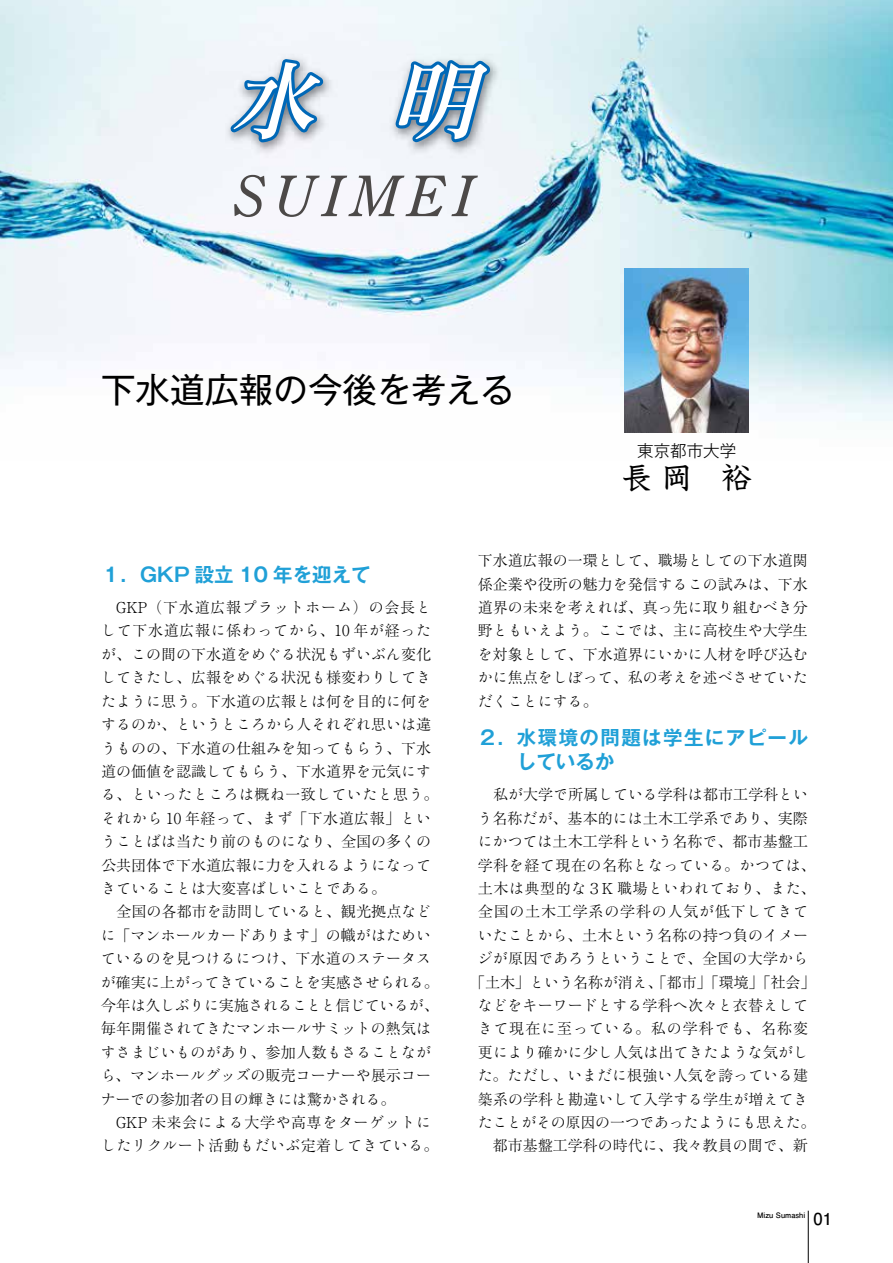
<style>
.page{position:relative;width:893px;height:1263px;background:#fff}
.page>*{position:absolute;margin:0;border:0;box-sizing:border-box;transform-origin:0 0}
.t1{font:italic 87px "Matisse Pro N DB 90 pv RKSJ H";color:#fff}
.t2{font:italic 56.25px "Century Oldstyle";letter-spacing:.145em;color:#4c4948}
.t3{font:34.5px "Gothic MB101 Pr 6 N";color:#000}
.t4{font:500 30px "G Kyoka ICA Pro";color:#000}
.t5{font:700 19.5px/23.4px "Gothic MB101 Pr 6 N De";letter-spacing:.07em;color:#20a0d7}
.t6{font:700 19.5px "Gothic MB101 Pr 6 N De";color:#20a0d7}
.t7{font:300 16.5px "Gothic MB101 Pr 6 N";color:#000}
.t8{font:700 16.5px "Futo Go B101 Pr 6 N";color:#000}
.t9{font:15px/23.4px "Ryumin Std Light KO";color:#000}
.t10{font:300 15px/23.4px "Ryumin Pr 6 N";letter-spacing:.01em;color:#000;text-align:justify}
.t11{font:15px "Ryumin Std Light KO";letter-spacing:.025em;color:#000}
.t12{font:300 15px/23.4px "Ryumin Pr 6 N";letter-spacing:.055em;color:#000}
.t13{font:15px "Ryumin Std Light KO";letter-spacing:-.025em;color:#000}
.t14{font:300 15px "Ryumin Pr 6 N";letter-spacing:.03em;color:#000}
.t15{font:300 15px "Ryumin Pr 6 N";letter-spacing:.04em;color:#000}
.t16{font:700 7.5px "Futo Go B101 Pro";color:#000}
.s1{font-family:"Ryumin Std Light KO";font-weight:400}
.s2{font-family:"Ryumin Pr 6 N";font-weight:300}
</style>
<div class="page">
<img style="left:0;top:0;width:893px;height:433px">
<img style="left:209px;top:46px;width:378px;height:125px">
<svg style="left:234px;top:15px;width:94px;height:152px"></svg>
<svg style="left:391px;top:55px;width:104px;height:92px;background:#70a2c8"></svg>
<hr style="left:808px;top:1211px;width:1px;height:52px;background:#000">
<img style="left:625px;top:268px;width:124px;height:164px">
<h1 class="t1" style="left:228px;top:45px;width:278px">水明</h1>
<h2 class="t2" style="left:234px;top:162px;width:242px">SUIMEI</h2>
<h3 class="t3" style="left:101px;top:362px;width:416px">下水道広報の今後を考える</h3>
<p class="t7" style="left:637px;top:437px;width:100px">東京都市大学</p>
<h3 class="t4" style="left:622px;top:454px;width:131px">長 岡　裕</h3>
<h3 class="t6" style="left:101px;top:558px;width:271px">１．GKP 設立 10 年を迎えて</h3>
<p class="t12" style="left:101px;top:595px;width:331px">　GKP（下水道広報<span class="s1">プラットホーム</span>）<span class="s1">の</span>会長<span class="s1">と</span></p>
<p class="t9" style="left:101px;top:618px;width:332px;text-align:justify">して<span class="s2">下水道広報</span>に<span class="s2">係</span>わってから<span class="s2">、10 年</span>が<span class="s2">経</span>ったが<span class="s2">、</span>この<span class="s2">間</span>の<span class="s2">下水道</span>をめぐる<span class="s2">状況</span>もずいぶん<span class="s2">変化</span>してきたし<span class="s2">、広報</span>をめぐる<span class="s2">状況</span>も<span class="s2">様変</span>わりしてきたように<span class="s2">思</span>う<span class="s2">。下水道</span>の<span class="s2">広報</span>とは<span class="s2">何</span>を<span class="s2">目的</span>に<span class="s2">何</span>をするのか<span class="s2">、</span>というところから<span class="s2">人</span>それぞれ<span class="s2">思</span>いは<span class="s2">違</span>うものの<span class="s2">、下水道</span>の<span class="s2">仕組</span>みを<span class="s2">知</span>ってもらう<span class="s2">、下水</span></p>
<p class="t10" style="left:101px;top:759px;width:332px">道<span class="s1">の</span>価値<span class="s1">を</span>認識<span class="s1">してもらう</span>、下水道界<span class="s1">を</span>元気<span class="s1">にす</span></p>
<p class="t11" style="left:101px;top:784px;width:339px">る<span class="s2">、</span>といったところは<span class="s2">概</span>ね<span class="s2">一致</span>していたと<span class="s2">思</span>う<span class="s2">。</span></p>
<p class="t14" style="left:101px;top:806px;width:331px"><span class="s1">それから</span> 10 年経<span class="s1">って</span>、<span class="s1">まず</span>「下水道広報」<span class="s1">とい</span></p>
<p class="t9" style="left:101px;top:828px;width:331px">うことばは<span class="s2">当</span>たり<span class="s2">前</span>のものになり<span class="s2">、全国</span>の<span class="s2">多</span>くの</p>
<p class="t10" style="left:101px;top:852px;width:331px">公共団体<span class="s1">で</span>下水道広報<span class="s1">に</span>力<span class="s1">を</span>入<span class="s1">れるようになって</span></p>
<p class="t9" style="left:101px;top:875px;width:286px">きていることは<span class="s2">大変喜</span>ばしいことである<span class="s2">。</span></p>
<p class="t10" style="left:101px;top:899px;width:332px">　全国<span class="s1">の</span>各都市<span class="s1">を</span>訪問<span class="s1">していると</span>、観光拠点<span class="s1">など</span></p>
<p class="t9" style="left:101px;top:922px;width:340px">に<span class="s2">「</span>マンホールカードあります<span class="s2">」</span>の<span class="s2">幟</span>がはためいているのを<span class="s2">見</span>つけるにつけ<span class="s2">、下水道</span>のステータスが<span class="s2">確実</span>に<span class="s2">上</span>がってきていることを<span class="s2">実感</span>させられる<span class="s2">。今年</span>は<span class="s2">久</span>しぶりに<span class="s2">実施</span>されることと<span class="s2">信</span>じているが<span class="s2">、毎年開催</span>されてきたマンホールサミットの<span class="s2">熱気</span>はすさまじいものがあり<span class="s2">、参加人数</span>もさることながら<span class="s2">、</span>マンホールグッズの<span class="s2">販売</span>コーナーや<span class="s2">展示</span>コーナーでの<span class="s2">参加者</span>の<span class="s2">目</span>の<span class="s2">輝</span>きには<span class="s2">驚</span>かされる<span class="s2">。</span></p>
<p class="t15" style="left:101px;top:1110px;width:331px">　GKP 未来会<span class="s1">による</span>大学<span class="s1">や</span>高専<span class="s1">をターゲットに</span></p>
<p class="t11" style="left:101px;top:1135px;width:339px">したリクルート<span class="s2">活動</span>もだいぶ<span class="s2">定着</span>してきている<span class="s2">。</span></p>
<p class="t10" style="left:478px;top:548px;width:331px">下水道広報<span class="s1">の</span>一環<span class="s1">として</span>、職場<span class="s1">としての</span>下水道関係企業<span class="s1">や</span>役所<span class="s1">の</span>魅力<span class="s1">を</span>発信<span class="s1">するこの</span>試<span class="s1">みは</span>、下水道界<span class="s1">の</span>未来<span class="s1">を</span>考<span class="s1">えれば</span>、真<span class="s1">っ</span>先<span class="s1">に</span>取<span class="s1">り</span>組<span class="s1">むべき</span>分</p>
<p class="t9" style="left:478px;top:618px;width:331px;text-align:justify"><span class="s2">野</span>ともいえよう<span class="s2">。</span>ここでは<span class="s2">、主</span>に<span class="s2">高校生</span>や<span class="s2">大学生</span>を<span class="s2">対象</span>として<span class="s2">、下水道界</span>にいかに<span class="s2">人材</span>を<span class="s2">呼</span>び<span class="s2">込</span>むかに<span class="s2">焦点</span>をしぼって<span class="s2">、私</span>の<span class="s2">考</span>えを<span class="s2">述</span>べさせていただくことにする<span class="s2">。</span></p>
<h3 class="t5" style="left:517px;top:725px;width:292px;text-indent:-39px">２．水環境の問題は学生にアピールしているか</h3>
<p class="t10" style="left:478px;top:782px;width:332px">　私<span class="s1">が</span>大学<span class="s1">で</span>所属<span class="s1">している</span>学科<span class="s1">は</span>都市工学科<span class="s1">という</span>名称<span class="s1">だが</span>、基本的<span class="s1">には</span>土木工学系<span class="s1">であり</span>、実際<span class="s1">にかつては</span>土木工学科<span class="s1">という</span>名称<span class="s1">で</span>、都市基盤工</p>
<p class="t11" style="left:478px;top:854px;width:339px"><span class="s2">学科</span>を<span class="s2">経</span>て<span class="s2">現在</span>の<span class="s2">名称</span>となっている<span class="s2">。</span>かつては<span class="s2">、</span></p>
<p class="t12" style="left:478px;top:876px;width:339px">土木<span class="s1">は</span>典型的<span class="s1">な</span>３K 職場<span class="s1">といわれており</span>、<span class="s1">また</span>、全国<span class="s1">の</span>土木工学系<span class="s1">の</span>学科<span class="s1">の</span>人気<span class="s1">が</span>低下<span class="s1">してきて</span></p>
<p class="t9" style="left:478px;top:922px;width:332px">いたことから<span class="s2">、土木</span>という<span class="s2">名称</span>の<span class="s2">持</span>つ<span class="s2">負</span>のイメージが<span class="s2">原因</span>であろうということで<span class="s2">、全国</span>の<span class="s2">大学</span>から</p>
<p class="t10" style="left:470px;top:969px;width:347px">「土木」<span class="s1">という</span>名称<span class="s1">が</span>消<span class="s1">え</span>、「都市」「環境」「社会」</p>
<p class="t9" style="left:478px;top:992px;width:332px">などをキーワードとする<span class="s2">学科</span>へ<span class="s2">次々</span>と<span class="s2">衣替</span>えして</p>
<p class="t10" style="left:478px;top:1016px;width:332px"><span class="s1">きて</span>現在<span class="s1">に</span>至<span class="s1">っている</span>。私<span class="s1">の</span>学科<span class="s1">でも</span>、名称変</p>
<p class="t9" style="left:478px;top:1039px;width:332px"><span class="s2">更</span>により<span class="s2">確</span>かに<span class="s2">少</span>し<span class="s2">人気</span>は<span class="s2">出</span>てきたような<span class="s2">気</span>がした<span class="s2">。</span>ただし<span class="s2">、</span>いまだに<span class="s2">根強</span>い<span class="s2">人気</span>を<span class="s2">誇</span>っている<span class="s2">建</span></p>
<p class="t10" style="left:478px;top:1086px;width:332px">築系<span class="s1">の</span>学科<span class="s1">と</span>勘違<span class="s1">いして</span>入学<span class="s1">する</span>学生<span class="s1">が</span>増<span class="s1">えてき</span></p>
<p class="t13" style="left:478px;top:1111px;width:339px">たことがその<span class="s2">原因</span>の<span class="s2">一</span>つであったようにも<span class="s2">思</span>えた<span class="s2">。</span></p>
<p class="t10" style="left:478px;top:1133px;width:331px">　都市基盤工学科<span class="s1">の</span>時代<span class="s1">に</span>、我々教員<span class="s1">の</span>間<span class="s1">で</span>、新</p>
<p class="t16" style="left:757px;top:1209px;width:50px">Mizu Sumashi</p>
<p class="t8" style="left:814px;top:1205px;width:20px">01</p>
</div>
